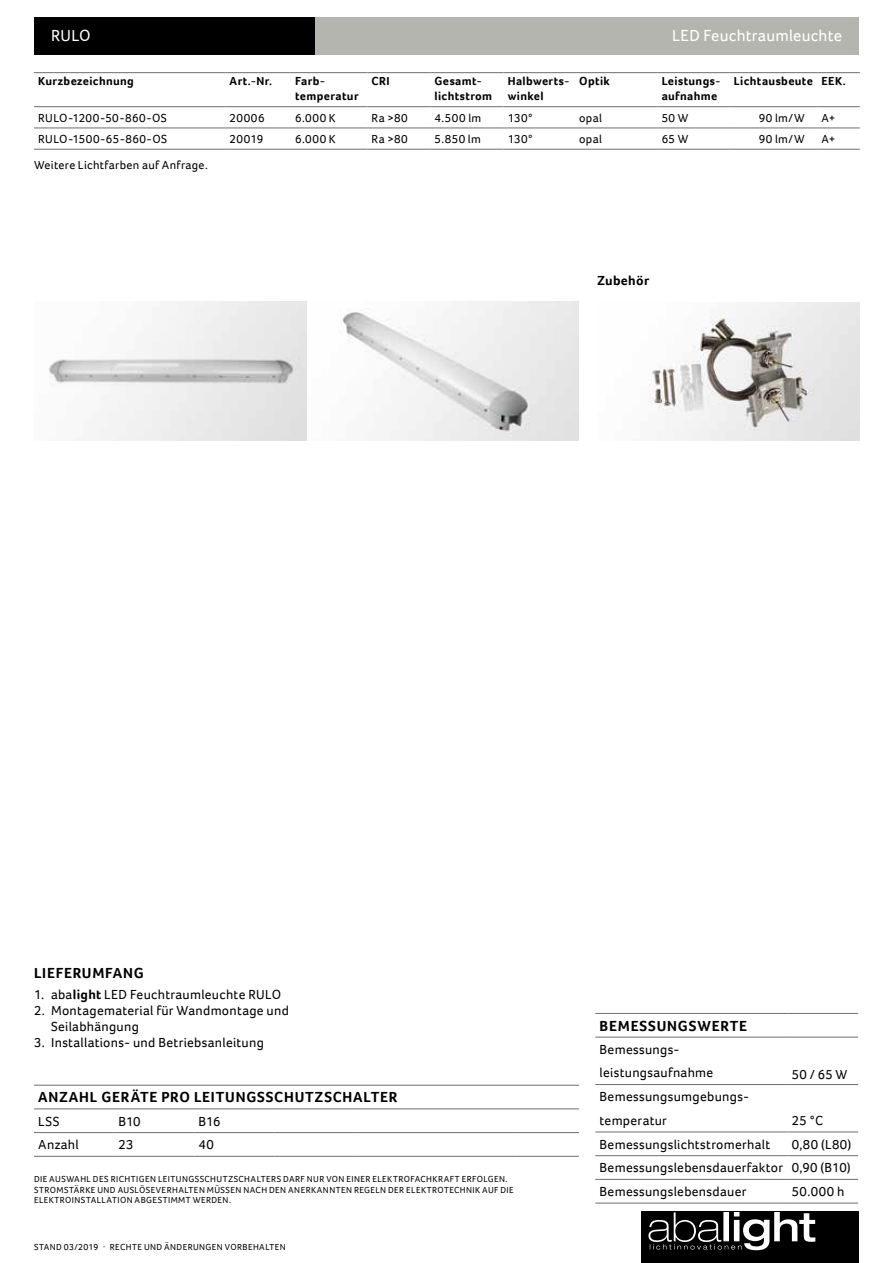
<style>
.page{position:relative;width:893px;height:1263px;background:#fff}
.page>*{position:absolute;margin:0;border:0;box-sizing:border-box;transform-origin:0 0}
.t1{font:16.5px "Foco";letter-spacing:.01em;color:#fff}
.t2{font:700 15px "Foco";letter-spacing:.055em;color:#000}
.t3{font:13.5px/23.7px "Foco";letter-spacing:.02em;color:#000}
.t4{font:700 13.5px "Foco";letter-spacing:.025em;color:#000}
.t5{font:12px "Foco";letter-spacing:.03em;color:#000}
.t6{font:700 12px/14.4px "Foco";letter-spacing:.03em;color:#000}
.t7{font:9px/10.8px "Foco";letter-spacing:.05em;color:#000}
.s1{font-weight:700}
</style>
<div class="page">
<div style="left:315px;top:17px;width:544px;height:38px;background:#b5b5af"></div>
<div style="left:34px;top:17px;width:281px;height:38px;background:#000"></div>
<div style="left:641px;top:1212px;width:218px;height:51px;background:#000"></div>
<svg style="left:648px;top:1212px;width:167px;height:38px"></svg>
<hr style="left:595px;top:1013px;width:192px;height:1px;background:#6e6e6e">
<hr style="left:787px;top:1013px;width:71px;height:1px;background:#6e6e6e">
<hr style="left:595px;top:1037px;width:192px;height:1px;background:#6e6e6e">
<hr style="left:787px;top:1037px;width:71px;height:1px;background:#6e6e6e">
<hr style="left:595px;top:1084px;width:192px;height:1px;background:#6e6e6e">
<hr style="left:787px;top:1084px;width:71px;height:1px;background:#6e6e6e">
<hr style="left:595px;top:1131px;width:192px;height:1px;background:#6e6e6e">
<hr style="left:787px;top:1131px;width:71px;height:1px;background:#6e6e6e">
<hr style="left:595px;top:1155px;width:192px;height:1px;background:#6e6e6e">
<hr style="left:787px;top:1155px;width:71px;height:1px;background:#6e6e6e">
<hr style="left:595px;top:1179px;width:192px;height:1px;background:#6e6e6e">
<hr style="left:787px;top:1179px;width:71px;height:1px;background:#6e6e6e">
<hr style="left:595px;top:1203px;width:192px;height:1px;background:#6e6e6e">
<hr style="left:787px;top:1203px;width:71px;height:1px;background:#6e6e6e">
<img style="left:48px;top:302px;width:530px;height:138px">
<hr style="left:34px;top:106px;width:191px;height:1px;background:#6e6e6e">
<hr style="left:225px;top:106px;width:66px;height:1px;background:#6e6e6e">
<hr style="left:291px;top:106px;width:76px;height:1px;background:#6e6e6e">
<hr style="left:367px;top:106px;width:63px;height:1px;background:#6e6e6e">
<hr style="left:430px;top:106px;width:73px;height:1px;background:#6e6e6e">
<hr style="left:503px;top:106px;width:72px;height:1px;background:#6e6e6e">
<hr style="left:575px;top:106px;width:82px;height:1px;background:#6e6e6e">
<hr style="left:657px;top:106px;width:73px;height:1px;background:#6e6e6e">
<hr style="left:730px;top:106px;width:87px;height:1px;background:#6e6e6e">
<hr style="left:817px;top:106px;width:43px;height:1px;background:#6e6e6e">
<hr style="left:34px;top:128px;width:191px;height:1px;background:#6e6e6e">
<hr style="left:225px;top:128px;width:66px;height:1px;background:#6e6e6e">
<hr style="left:291px;top:128px;width:76px;height:1px;background:#6e6e6e">
<hr style="left:367px;top:128px;width:63px;height:1px;background:#6e6e6e">
<hr style="left:430px;top:128px;width:73px;height:1px;background:#6e6e6e">
<hr style="left:503px;top:128px;width:72px;height:1px;background:#6e6e6e">
<hr style="left:575px;top:128px;width:82px;height:1px;background:#6e6e6e">
<hr style="left:657px;top:128px;width:73px;height:1px;background:#6e6e6e">
<hr style="left:730px;top:128px;width:87px;height:1px;background:#6e6e6e">
<hr style="left:817px;top:128px;width:43px;height:1px;background:#6e6e6e">
<hr style="left:34px;top:72px;width:191px;height:1px;background:#6e6e6e">
<hr style="left:225px;top:72px;width:66px;height:1px;background:#6e6e6e">
<hr style="left:291px;top:72px;width:76px;height:1px;background:#6e6e6e">
<hr style="left:367px;top:72px;width:63px;height:1px;background:#6e6e6e">
<hr style="left:430px;top:72px;width:73px;height:1px;background:#6e6e6e">
<hr style="left:503px;top:72px;width:72px;height:1px;background:#6e6e6e">
<hr style="left:575px;top:72px;width:82px;height:1px;background:#6e6e6e">
<hr style="left:657px;top:72px;width:73px;height:1px;background:#6e6e6e">
<hr style="left:730px;top:72px;width:87px;height:1px;background:#6e6e6e">
<hr style="left:817px;top:72px;width:43px;height:1px;background:#6e6e6e">
<hr style="left:34px;top:149px;width:191px;height:1px;background:#6e6e6e">
<hr style="left:225px;top:149px;width:66px;height:1px;background:#6e6e6e">
<hr style="left:291px;top:149px;width:76px;height:1px;background:#6e6e6e">
<hr style="left:367px;top:149px;width:63px;height:1px;background:#6e6e6e">
<hr style="left:430px;top:149px;width:73px;height:1px;background:#6e6e6e">
<hr style="left:503px;top:149px;width:72px;height:1px;background:#6e6e6e">
<hr style="left:575px;top:149px;width:82px;height:1px;background:#6e6e6e">
<hr style="left:657px;top:149px;width:73px;height:1px;background:#6e6e6e">
<hr style="left:730px;top:149px;width:87px;height:1px;background:#6e6e6e">
<hr style="left:817px;top:149px;width:43px;height:1px;background:#6e6e6e">
<img style="left:649px;top:302px;width:210px;height:138px">
<hr style="left:34px;top:1085px;width:80px;height:1px;background:#6e6e6e">
<hr style="left:114px;top:1085px;width:80px;height:1px;background:#6e6e6e">
<hr style="left:194px;top:1085px;width:81px;height:1px;background:#6e6e6e">
<hr style="left:275px;top:1085px;width:80px;height:1px;background:#6e6e6e">
<hr style="left:355px;top:1085px;width:80px;height:1px;background:#6e6e6e">
<hr style="left:435px;top:1085px;width:80px;height:1px;background:#6e6e6e">
<hr style="left:515px;top:1085px;width:64px;height:1px;background:#6e6e6e">
<hr style="left:34px;top:1108px;width:80px;height:1px;background:#6e6e6e">
<hr style="left:114px;top:1108px;width:80px;height:1px;background:#6e6e6e">
<hr style="left:194px;top:1108px;width:81px;height:1px;background:#6e6e6e">
<hr style="left:275px;top:1108px;width:80px;height:1px;background:#6e6e6e">
<hr style="left:355px;top:1108px;width:80px;height:1px;background:#6e6e6e">
<hr style="left:435px;top:1108px;width:80px;height:1px;background:#6e6e6e">
<hr style="left:515px;top:1108px;width:64px;height:1px;background:#6e6e6e">
<hr style="left:34px;top:1132px;width:80px;height:1px;background:#6e6e6e">
<hr style="left:114px;top:1132px;width:80px;height:1px;background:#6e6e6e">
<hr style="left:194px;top:1132px;width:81px;height:1px;background:#6e6e6e">
<hr style="left:275px;top:1132px;width:80px;height:1px;background:#6e6e6e">
<hr style="left:355px;top:1132px;width:80px;height:1px;background:#6e6e6e">
<hr style="left:435px;top:1132px;width:80px;height:1px;background:#6e6e6e">
<hr style="left:515px;top:1132px;width:64px;height:1px;background:#6e6e6e">
<hr style="left:34px;top:1156px;width:80px;height:1px;background:#6e6e6e">
<hr style="left:114px;top:1156px;width:80px;height:1px;background:#6e6e6e">
<hr style="left:194px;top:1156px;width:81px;height:1px;background:#6e6e6e">
<hr style="left:275px;top:1156px;width:80px;height:1px;background:#6e6e6e">
<hr style="left:355px;top:1156px;width:80px;height:1px;background:#6e6e6e">
<hr style="left:435px;top:1156px;width:80px;height:1px;background:#6e6e6e">
<hr style="left:515px;top:1156px;width:64px;height:1px;background:#6e6e6e">
<p class="t1" style="left:51px;top:25px;width:41px">RULO</p>
<p class="t1" style="left:672px;top:25px;width:171px">LED Feuchtraumleuchte</p>
<p class="t6" style="left:38px;top:74px;width:97px">Kurzbezeichnung</p>
<p class="t6" style="left:230px;top:74px;width:44px">Art.-Nr.</p>
<p class="t6" style="left:295px;top:74px;width:65px">Farb&shy;temperatur</p>
<p class="t6" style="left:372px;top:74px;width:20px">CRI</p>
<p class="t6" style="left:435px;top:74px;width:59px">Gesamt&shy;lichtstrom</p>
<p class="t6" style="left:508px;top:74px;width:63px">Halbwerts&shy;winkel</p>
<p class="t6" style="left:579px;top:74px;width:32px">Optik</p>
<p class="t6" style="left:662px;top:74px;width:60px">Leistungs&shy;aufnahme</p>
<p class="t6" style="left:734px;top:74px;width:113px">Lichtausbeute EEK.</p>
<p class="t5" style="left:38px;top:110px;width:130px">RULO-1200-50-860-OS</p>
<p class="t5" style="left:230px;top:110px;width:36px">20006</p>
<p class="t5" style="left:295px;top:110px;width:42px">6.000 K</p>
<p class="t5" style="left:372px;top:110px;width:38px">Ra &gt;80</p>
<p class="t5" style="left:435px;top:110px;width:48px">4.500 lm</p>
<p class="t5" style="left:508px;top:110px;width:26px">130°</p>
<p class="t5" style="left:579px;top:110px;width:24px">opal</p>
<p class="t5" style="left:662px;top:110px;width:28px">50 W</p>
<p class="t5" style="left:759px;top:110px;width:47px">90 lm/W</p>
<p class="t5" style="left:821px;top:110px;width:15px">A+</p>
<p class="t5" style="left:38px;top:131px;width:130px">RULO-1500-65-860-OS</p>
<p class="t5" style="left:230px;top:131px;width:35px">20019</p>
<p class="t5" style="left:295px;top:131px;width:42px">6.000 K</p>
<p class="t5" style="left:372px;top:131px;width:38px">Ra &gt;80</p>
<p class="t5" style="left:435px;top:131px;width:48px">5.850 lm</p>
<p class="t5" style="left:508px;top:131px;width:26px">130°</p>
<p class="t5" style="left:579px;top:131px;width:24px">opal</p>
<p class="t5" style="left:662px;top:131px;width:28px">65 W</p>
<p class="t5" style="left:759px;top:131px;width:47px">90 lm/W</p>
<p class="t5" style="left:821px;top:131px;width:15px">A+</p>
<p class="t5" style="left:34px;top:157px;width:175px">Weitere Lichtfarben auf Anfrage.</p>
<p class="t4" style="left:597px;top:271px;width:53px">Zubehör</p>
<p class="t2" style="left:34px;top:963px;width:111px">LIEFERUMFANG</p>
<p class="t3" style="left:34px;top:982px;width:249px">1. aba<span class="s1">light</span> LED Feuchtraumleuchte RULO</p>
<p class="t3" style="left:51px;top:1002px;width:239px;line-height:16.2px;text-indent:-17px">2. Montagematerial für Wandmontage und<br>Seilabhängung</p>
<p class="t3" style="left:34px;top:1031px;width:231px">3. Installations- und Betriebsanleitung</p>
<p class="t2" style="left:38px;top:1087px;width:361px">ANZAHL GERÄTE PRO LEITUNGSSCHUTZSCHALTER</p>
<p class="t3" style="left:38px;top:1109px;width:23px">LSS</p>
<p class="t3" style="left:118px;top:1109px;width:24px">B10</p>
<p class="t3" style="left:199px;top:1109px;width:24px">B16</p>
<p class="t3" style="left:38px;top:1133px;width:42px">Anzahl</p>
<p class="t3" style="left:118px;top:1133px;width:17px">23</p>
<p class="t3" style="left:199px;top:1133px;width:17px">40</p>
<p class="t7" style="left:34px;top:1173px;width:481px">DIE AUSWAHL DES RICHTIGEN LEITUNGSSCHUTZSCHALTERS DARF NUR VON EINER ELEKTROFACHKRAFT ERFOLGEN.<br>STROMSTÄRKE UND AUSLÖSEVERHALTEN MÜSSEN NACH DEN ANERKANNTEN REGELN DER ELEKTROTECHNIK AUF DIE<br>ELEKTROINSTALLATION ABGESTIMMT WERDEN.</p>
<p class="t7" style="left:34px;top:1242px;width:253px">STAND 03/2019 · RECHTE UND ÄNDERUNGEN VORBEHALTEN</p>
<p class="t2" style="left:600px;top:1015px;width:149px">BEMESSUNGSWERTE</p>
<p class="t3" style="left:600px;top:1037px;width:115px">Bemessungs&shy;leistungsaufnahme</p>
<p class="t3" style="left:600px;top:1085px;width:151px">Bemessungsumgebungs&shy;temperatur</p>
<p class="t3" style="left:792px;top:1062px;width:57px">50 / 65 W</p>
<p class="t3" style="left:792px;top:1108px;width:33px">25 °C</p>
<p class="t3" style="left:600px;top:1132px;width:253px;text-align:justify;text-indent:192px">0,80 (L80)<br>Bemessungslebensdauerfaktor 0,90 (B10)<br>Bemessungslebensdauer</p>
<p class="t3" style="left:600px;top:1132px;width:172px">Bemessungslichtstromerhalt</p>
<p class="t3" style="left:792px;top:1179px;width:54px">50.000 h</p>
</div>
